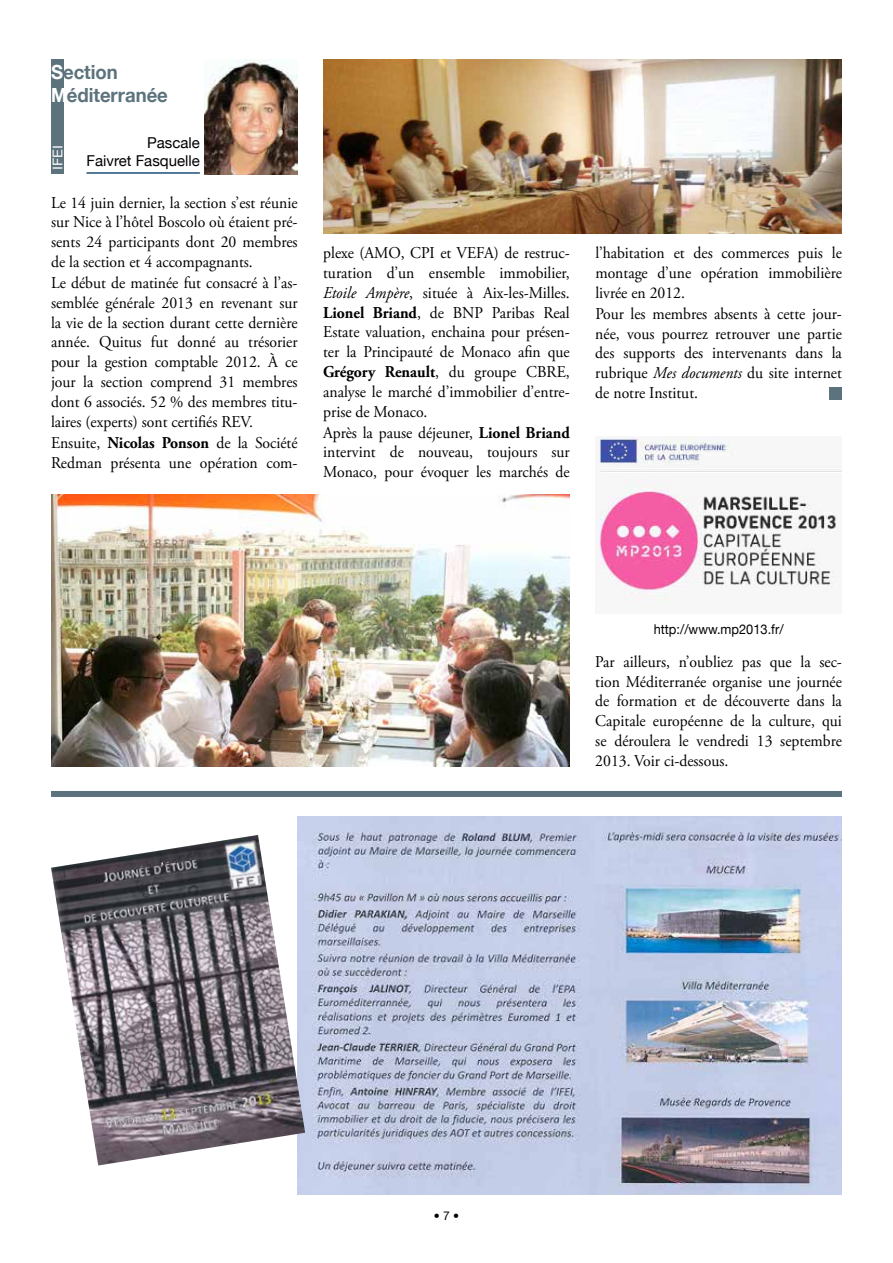
<style>
.page{position:relative;width:893px;height:1263px;background:#fff}
.page>*{position:absolute;margin:0;border:0;box-sizing:border-box;transform-origin:0 0}
.t1{font:700 19.5px/23.4px "Helvetica Neue";color:#5c727d;scale:.95 1}
.t2{font:16.5px/20px "Adobe Garamond Pro";color:#000;scale:.95 1}
.t3{font:15px/18px "Helvetica Neue";color:#000;text-align:right}
.t4{font:13.5px "Helvetica Neue";color:#000;scale:.95 1}
.t5{font:13.5px "Helvetica";color:#fff}
.t6{font:12px "Helvetica Neue";color:#000}
.s1{color:#fff}
.s2{font-weight:700}
.s3{font-style:italic}
</style>
<div class="page">
<div style="left:829px;top:387px;width:13px;height:13px;background:#5c727d"></div>
<div style="left:51px;top:791px;width:791px;height:6px;background:#5c727d"></div>
<div style="left:51px;top:60px;width:13px;height:114px;background:#5c727d"></div>
<img style="left:204px;top:60px;width:94px;height:114px">
<hr style="left:87px;top:172px;width:113px;height:2px;background:#1c4f78">
<img style="left:51px;top:494px;width:519px;height:272px">
<img style="left:595px;top:437px;width:247px;height:165px">
<img style="left:323px;top:60px;width:519px;height:173px">
<img style="left:298px;top:817px;width:544px;height:378px">
<img style="left:51px;top:835px;width:254px;height:330px">
<p class="t1" style="left:51px;top:59px;width:125px"><span class="s1">S</span>ection<br><span class="s1">M</span>éditerranée</p>
<p class="t3" style="left:87px;top:133px;width:115px">Pascale<br>Faivret Fasquelle</p>
<p class="t5" style="left:47px;top:170px;width:26px;rotate:-90deg">IFEI</p>
<p class="t2" style="left:51px;top:193px;width:261px">Le 14 juin dernier, la section s’est réunie sur Nice à l’hôtel Boscolo où étaient pré&shy;sents 24 participants dont 20 membres de la section et 4 accompagnants.<br>Le début de matinée fut consacré à l’as&shy;semblée générale 2013 en revenant sur la vie de la section durant cette dernière année. Quitus fut donné au trésorier pour la gestion comptable 2012. À ce jour la section comprend 31 membres dont 6 associés. 52 % des membres titu&shy;laires (experts) sont certifiés REV.<br>Ensuite, <span class="s2">Nicolas Ponson</span> de la Société Redman présenta une opération com-</p>
<p class="t2" style="left:323px;top:244px;width:261px">plexe (AMO, CPI et VEFA) de restruc&shy;turation d’un ensemble immobilier, <span class="s3">Etoile Ampère</span>, située à Aix-les-Milles.<br><span class="s2">Lionel Briand</span>, de BNP Paribas Real Estate valuation, enchaina pour présen&shy;ter la Principauté de Monaco afin que <span class="s2">Grégory Renault</span>, du groupe CBRE, analyse le marché d’immobilier d’entre&shy;prise de Monaco.<br>Après la pause déjeuner, <span class="s2">Lionel Briand </span>intervint de nouveau, toujours sur Monaco, pour évoquer les marchés de</p>
<p class="t2" style="left:595px;top:244px;width:261px">l’habitation et des commerces puis le montage d’une opération immobilière livrée en 2012.<br>Pour les membres absents à cette jour&shy;née, vous pourrez retrouver une partie des supports des intervenants dans la rubrique <span class="s3">Mes documents</span> du site internet de notre Institut.</p>
<p class="t4" style="left:654px;top:621px;width:138px">http://www.mp2013.fr/</p>
<p class="t2" style="left:595px;top:652px;width:261px;text-align:justify">Par ailleurs, n’oubliez pas que la sec&shy;tion Méditerranée organise une journée de formation et de découverte dans la Capitale européenne de la culture, qui se déroulera le vendredi 13 septembre 2013. Voir ci-dessous.</p>
<p class="t6" style="left:434px;top:1209px;width:27px">• 7 •</p>
</div>
